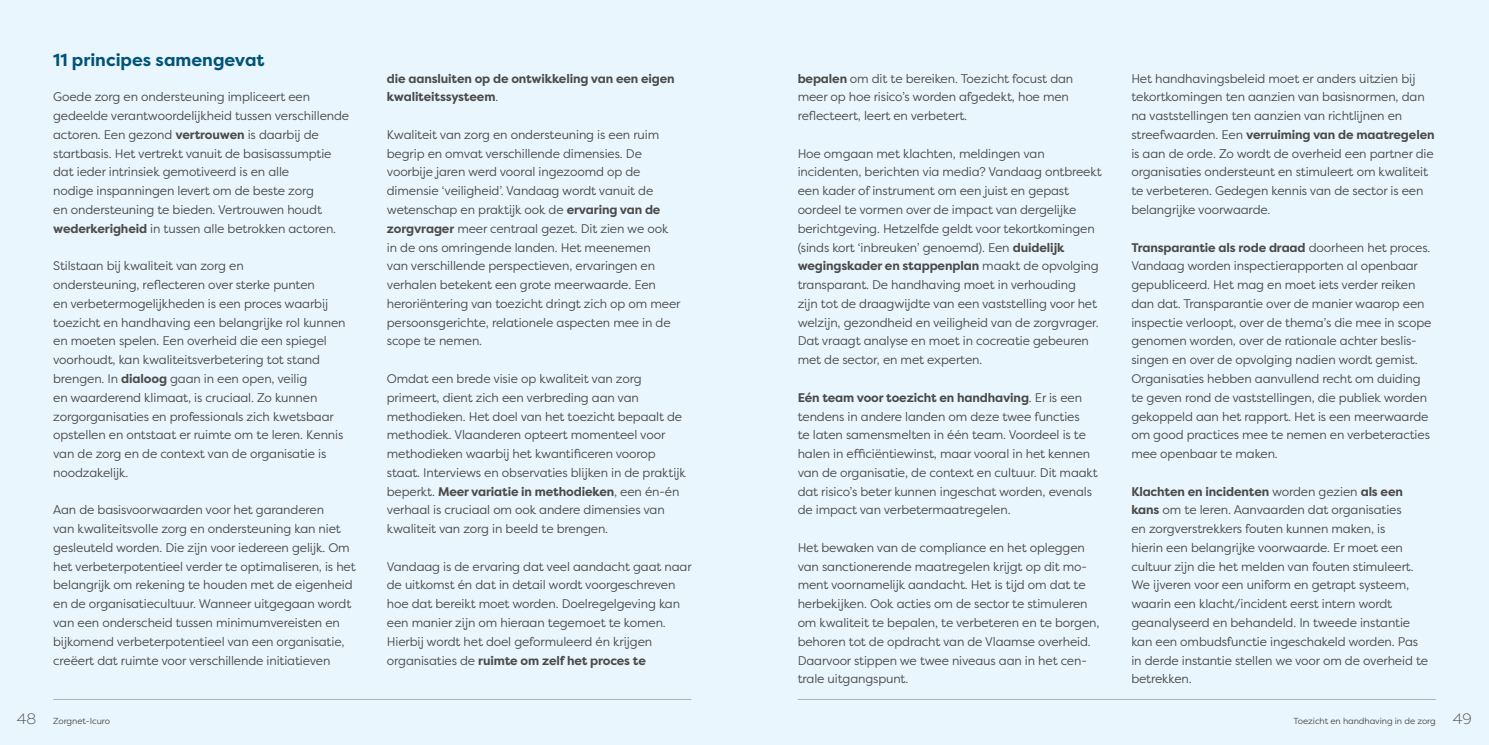
<style>
.page{position:relative;width:1489px;height:745px;background:#fff}
.page>*{position:absolute;margin:0;border:0;box-sizing:border-box;transform-origin:0 0}
.t1{font:700 17.5px "Filson Pro";color:#005478}
.t2{font:12.5px/18.8px "Filson Pro";letter-spacing:-.01em;color:#4a4a49}
.t3{font:700 12.5px/18.8px "Filson Pro";letter-spacing:-.01em;color:#4a4a49}
.t4{font:8.75px "Filson Pro";letter-spacing:-.01em;color:#4a4a49}
.s1{font-weight:700}
.s2{font-weight:400}
.s3{font-weight:300;font-size:15px}
</style>
<div class="page">
<div style="left:0;top:0;width:755px;height:744px;background:#eaf6fe"></div>
<div style="left:733px;top:0;width:755px;height:744px;background:#eaf6fe"></div>
<hr style="left:53px;top:698px;width:638px;height:1px;background:#b3b2b2">
<hr style="left:797px;top:698px;width:638px;height:1px;background:#b3b2b2">
<h1 class="t1" style="left:53px;top:49px;width:213px">11 principes samengevat</h1>
<p class="t2" style="left:53px;top:87px;width:297px">Goede zorg en ondersteuning impliceert een gedeelde verantwoordelijkheid tussen verschillende actoren. Een gezond <span class="s1">vertrouwen</span> is daarbij de startbasis. Het vertrekt vanuit de basisassumptie dat ieder intrinsiek gemotiveerd is en alle<br>nodige inspanningen levert om de beste zorg<br>en ondersteuning te bieden. Vertrouwen houdt <span class="s1">wederkerigheid</span> in tussen alle betrokken actoren.</p>
<p class="t2" style="left:53px;top:256px;width:294px">Stilstaan bij kwaliteit van zorg en<br>ondersteuning, reflecteren over sterke punten<br>en verbetermogelijkheden is een proces waarbij toezicht en handhaving een belangrijke rol kunnen en moeten spelen. Een overheid die een spiegel voorhoudt, kan kwaliteitsverbetering tot stand brengen. In <span class="s1">dialoog</span> gaan in een open, veilig<br>en waarderend klimaat, is cruciaal. Zo kunnen zorgorganisaties en professionals zich kwetsbaar opstellen en ontstaat er ruimte om te leren. Kennis van de zorg en de context van de organisatie is noodzakelijk.</p>
<p class="t2" style="left:53px;top:500px;width:304px">Aan de basisvoorwaarden voor het garanderen<br>van kwaliteitsvolle zorg en ondersteuning kan niet gesleuteld worden. Die zijn voor iedereen gelijk. Om het verbeterpotentieel verder te optimaliseren, is het belangrijk om rekening te houden met de eigenheid en de organisatiecultuur. Wanneer uitgegaan wordt van een onderscheid tussen minimumvereisten en bijkomend verbeterpotentieel van een organisatie, creëert dat ruimte voor verschillende initiatieven</p>
<p class="t3" style="left:387px;top:69px;width:289px">die aansluiten op de ontwikkeling van een eigen kwaliteitssysteem<span class="s2">.</span></p>
<p class="t2" style="left:387px;top:125px;width:295px">Kwaliteit van zorg en ondersteuning is een ruim begrip en omvat verschillende dimensies. De voorbije jaren werd vooral ingezoomd op de dimensie ‘veiligheid’. Vandaag wordt vanuit de wetenschap en praktijk ook de <span class="s1">ervaring van de zorgvrager</span> meer centraal gezet. Dit zien we ook in de ons omringende landen. Het meenemen<br>van verschillende perspectieven, ervaringen en verhalen betekent een grote meerwaarde. Een heroriëntering van toezicht dringt zich op om meer persoonsgerichte, relationele aspecten mee in de scope te nemen.</p>
<p class="t2" style="left:387px;top:368px;width:300px">Omdat een brede visie op kwaliteit van zorg primeert, dient zich een verbreding aan van methodieken. Het doel van het toezicht bepaalt de methodiek. Vlaanderen opteert momenteel voor methodieken waarbij het kwantificeren voorop staat. Interviews en observaties blijken in de praktijk beperkt. <span class="s1">Meer variatie in methodieken</span>, een én-én verhaal is cruciaal om ook andere dimensies van kwaliteit van zorg in beeld te brengen.</p>
<p class="t2" style="left:387px;top:556px;width:306px">Vandaag is de ervaring dat veel aandacht gaat naar de uitkomst én dat in detail wordt voorgeschreven hoe dat bereikt moet worden. Doelregelgeving kan een manier zijn om hieraan tegemoet te komen.<br>Hierbij wordt het doel geformuleerd én krijgen organisaties de <span class="s1">ruimte om zelf het proces te</span></p>
<p class="t2" style="left:797px;top:68px;width:277px"><span class="s1">bepalen</span> om dit te bereiken. Toezicht focust dan meer op hoe risico’s worden afgedekt, hoe men reflecteert, leert en verbetert.</p>
<p class="t2" style="left:797px;top:143px;width:305px">Hoe omgaan met klachten, meldingen van incidenten, berichten via media? Vandaag ontbreekt een kader of instrument om een juist en gepast oordeel te vormen over de impact van dergelijke berichtgeving. Hetzelfde geldt voor tekortkomingen (sinds kort ‘inbreuken’ genoemd). Een <span class="s1">duidelijk wegingskader en stappenplan</span> maakt de opvolging transparant. De handhaving moet in verhouding<br>zijn tot de draagwijdte van een vaststelling voor het welzijn, gezondheid en veiligheid van de zorgvrager.<br>Dat vraagt analyse en moet in cocreatie gebeuren met de sector, en met experten.</p>
<p class="t2" style="left:797px;top:387px;width:302px"><span class="s1">Eén team voor toezicht en handhaving</span>. Er is een tendens in andere landen om deze twee functies<br>te laten samensmelten in één team. Voordeel is te halen in efficiëntiewinst, maar vooral in het kennen van de organisatie, de context en cultuur. Dit maakt dat risico’s beter kunnen ingeschat worden, evenals de impact van verbetermaatregelen.</p>
<p class="t2" style="left:797px;top:537px;width:303px">Het bewaken van de compliance en het opleggen van sanctionerende maatregelen krijgt op dit mo&shy;ment voornamelijk aandacht. Het is tijd om dat te herbekijken. Ook acties om de sector te stimuleren om kwaliteit te bepalen, te verbeteren en te borgen, behoren tot de opdracht van de Vlaamse overheid.<br>Daarvoor stippen we twee niveaus aan in het cen&shy;trale uitgangspunt.</p>
<p class="t2" style="left:1131px;top:68px;width:305px">Het handhavingsbeleid moet er anders uitzien bij tekortkomingen ten aanzien van basisnormen, dan na vaststellingen ten aanzien van richtlijnen en streefwaarden. Een <span class="s1">verruiming van de maatregelen </span>is aan de orde. Zo wordt de overheid een partner die organisaties ondersteunt en stimuleert om kwaliteit te verbeteren. Gedegen kennis van de sector is een belangrijke voorwaarde.</p>
<p class="t2" style="left:1131px;top:237px;width:302px"><span class="s1">Transparantie als rode draad</span> doorheen het proces.<br>Vandaag worden inspectierapporten al openbaar gepubliceerd. Het mag en moet iets verder reiken dan dat. Transparantie over de manier waarop een inspectie verloopt, over de thema’s die mee in scope genomen worden, over de rationale achter beslis&shy;singen en over de opvolging nadien wordt gemist.<br>Organisaties hebben aanvullend recht om duiding te geven rond de vaststellingen, die publiek worden gekoppeld aan het rapport. Het is een meerwaarde om good practices mee te nemen en verbeteracties mee openbaar te maken.</p>
<p class="t2" style="left:1131px;top:481px;width:298px"><span class="s1">Klachten en incidenten</span> worden gezien <span class="s1">als een kans</span> om te leren. Aanvaarden dat organisaties<br>en zorgverstrekkers fouten kunnen maken, is<br>hierin een belangrijke voorwaarde. Er moet een cultuur zijn die het melden van fouten stimuleert.<br>We ijveren voor een uniform en getrapt systeem, waarin een klacht/incident eerst intern wordt geanalyseerd en behandeld. In tweede instantie kan een ombudsfunctie ingeschakeld worden. Pas in derde instantie stellen we voor om de overheid te betrekken.</p>
<p class="t4" style="left:17px;top:714px;width:95px"><span class="s3">48</span> Zorgnet-Icuro</p>
<p class="t4" style="left:1293px;top:714px;width:180px">Toezicht en handhaving in de zorg <span class="s3">49</span></p>
</div>
